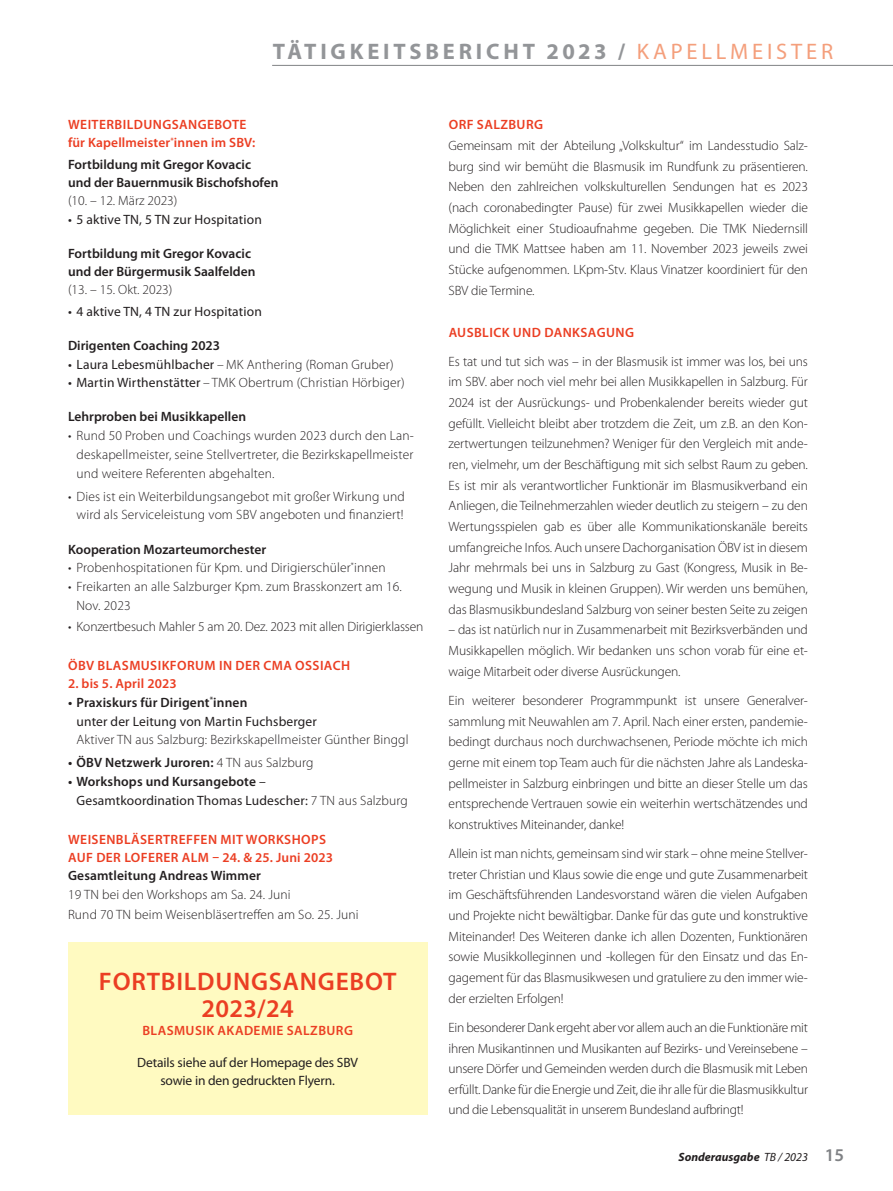
<style>
.page{position:relative;width:893px;height:1191px;background:#fff}
.page>*{position:absolute;margin:0;border:0;box-sizing:border-box;transform-origin:0 0}
.t1{font:600 25.5px/27px "Myriad Pro";letter-spacing:.03em;color:#eb3e23;text-align:center}
.t2{font:700 22.5px "Myriad Pro";letter-spacing:.17em;color:#939598}
.t3{font:300 13.5px/20.7px "Myriad Pro";letter-spacing:.01em;color:#231f20;text-align:justify}
.t4{font:600 13.5px/18px "Myriad Pro";color:#231f20}
.t5{font:600 13.5px/18px "Myriad Pro";letter-spacing:.03em;color:#eb3e23}
.t6{font:13.5px/18.8px "Myriad Pro";letter-spacing:.01em;color:#231f20}
.t7{font:13.5px/18px "Myriad Pro";letter-spacing:-.01em;color:#231f20;text-align:center}
.t8{font:300 13.5px "Myriad Pro";letter-spacing:-.01em;color:#231f20}
.t9{font:600 13.5px "Myriad Pro";letter-spacing:.01em;color:#eb3e23}
.t10{font:italic 700 12px "Myriad Pro";color:#231f20}
.s1{font-weight:400;color:#f49f7c}
.s2{font-weight:400}
.s3{font-weight:600}
.s4{font-weight:300}
.s5{font-weight:600;font-style:normal;font-size:18px;color:#808285}
</style>
<div class="page">
<hr style="left:272px;top:65px;width:621px;height:1px;background:#808285">
<div style="left:68px;top:942px;width:359px;height:172px;background:#fffac1"></div>
<h2 class="t2" style="left:273px;top:39px;width:562px">TÄTIGKEITSBERICHT 2023 / <span class="s1">KAPELLMEISTER</span></h2>
<p class="t5" style="left:68px;top:116px;width:189px">WEITERBILDUNGSANGEBOTE für Kapellmeister<sup>*</sup>innen im SBV:</p>
<p class="t4" style="left:68px;top:156px;width:212px">Fortbildung mit Gregor Kovacic<br>und der Bauernmusik Bischofshofen</p>
<p class="t3" style="left:68px;top:191px;width:111px">(10. – 12. März 2023)</p>
<p class="t6" style="left:68px;top:211px;width:195px">• 5 aktive TN, 5 TN zur Hospitation</p>
<p class="t4" style="left:68px;top:245px;width:189px">Fortbildung mit Gregor Kovacic und der Bürgermusik Saalfelden</p>
<p class="t3" style="left:68px;top:280px;width:106px">(13. – 15. Okt. 2023)</p>
<p class="t6" style="left:68px;top:302px;width:195px">• 4 aktive TN, 4 TN zur Hospitation</p>
<p class="t4" style="left:68px;top:336px;width:154px">Dirigenten Coaching 2023</p>
<p class="t3" style="left:68px;top:354px;width:327px"><span class="s2">• Laura Lebesmühlbacher</span> – MK Anthering (Roman Gruber)</p>
<p class="t3" style="left:68px;top:373px;width:338px"><span class="s2">• Martin Wirthenstätter</span> – TMK Obertrum (Christian Hörbiger)</p>
<p class="t4" style="left:68px;top:408px;width:180px">Lehrproben bei Musikkapellen</p>
<p class="t3" style="left:77px;top:426px;width:339px;line-height:18.8px;text-indent:-9px">• Rund 50 Proben und Coachings wurden 2023 durch den Lan&shy;deskapellmeister, seine Stellvertreter, die Bezirkskapellmeister und weitere Referenten abgehalten.</p>
<p class="t3" style="left:68px;top:487px;width:338px;line-height:18.8px;text-align:center">• Dies ist ein Weiterbildungsangebot mit großer Wirkung und wird als Serviceleistung vom SBV angeboten und finanziert!</p>
<p class="t4" style="left:68px;top:540px;width:200px">Kooperation Mozarteumorchester</p>
<p class="t3" style="left:68px;top:557px;width:319px">• Probenhospitationen für Kpm. und Dirigierschüler<sup>*</sup>innen</p>
<p class="t3" style="left:77px;top:577px;width:327px;line-height:18.8px;text-indent:-9px">• Freikarten an alle Salzburger Kpm. zum Brasskonzert am 16.<br>Nov. 2023</p>
<p class="t8" style="left:68px;top:619px;width:357px">• Konzertbesuch Mahler 5 am 20. Dez. 2023 mit allen Dirigierklassen</p>
<p class="t5" style="left:68px;top:657px;width:283px">ÖBV BLASMUSIKFORUM IN DER CMA OSSIACH</p>
<p class="t9" style="left:68px;top:676px;width:110px">2. bis 5. April 2023</p>
<p class="t6" style="left:77px;top:693px;width:242px;text-indent:-9px"><span class="s3">• Praxiskurs für Dirigent</span><sup>*</sup><span class="s3">innen<br></span>unter der Leitung von Martin Fuchsberger</p>
<p class="t3" style="left:77px;top:730px;width:334px">Aktiver TN aus Salzburg: Bezirkskapellmeister Günther Binggl</p>
<p class="t4" style="left:68px;top:754px;width:247px">• ÖBV Netzwerk Juroren: <span class="s4">4 TN aus Salzburg</span></p>
<p class="t6" style="left:77px;top:772px;width:333px;text-indent:-9px"><span class="s3">• Workshops und Kursangebote</span> –<br>Gesamtkoordination Thomas Ludescher: <span class="s4">7 TN aus Salzburg</span></p>
<p class="t5" style="left:68px;top:830px;width:266px">WEISENBLÄSERTREFFEN MIT WORKSHOPS<br>AUF DER LOFERER ALM – 24. &amp; 25. Juni 2023</p>
<p class="t4" style="left:68px;top:867px;width:194px">Gesamtleitung Andreas Wimmer</p>
<p class="t3" style="left:68px;top:885px;width:292px;line-height:19.5px">19 TN bei den Workshops am Sa. 24. Juni<br>Rund 70 TN beim Weisenbläsertreffen am So. 25. Juni</p>
<h1 class="t1" style="left:99px;top:968px;width:299px">FORTBILDUNGSANGEBOT<br>2023/24</h1>
<p class="t5" style="left:142px;top:1022px;width:212px">BLASMUSIK AKADEMIE SALZBURG</p>
<p class="t7" style="left:137px;top:1054px;width:222px">Details siehe auf der Homepage des SBV sowie in den gedruckten Flyern.</p>
<p class="t5" style="left:449px;top:116px;width:96px">ORF SALZBURG</p>
<p class="t3" style="left:449px;top:135px;width:361px">Gemeinsam mit der Abteilung „Volkskultur“ im Landesstudio Salz&shy;burg sind wir bemüht die Blasmusik im Rundfunk zu präsentieren.<br>Neben den zahlreichen volkskulturellen Sendungen hat es 2023 (nach coronabedingter Pause) für zwei Musikkapellen wieder die Möglichkeit einer Studioaufnahme gegeben. Die TMK Niedernsill und die TMK Mattsee haben am 11. November 2023 jeweils zwei Stücke aufgenommen. LKpm-Stv. Klaus Vinatzer koordiniert für den SBV die Termine.</p>
<p class="t5" style="left:449px;top:323px;width:187px">AUSBLICK UND DANKSAGUNG</p>
<p class="t3" style="left:449px;top:351px;width:361px">Es tat und tut sich was – in der Blasmusik ist immer was los, bei uns im SBV. aber noch viel mehr bei allen Musikkapellen in Salzburg. Für 2024 ist der Ausrückungs- und Probenkalender bereits wieder gut gefüllt. Vielleicht bleibt aber trotzdem die Zeit, um z.B. an den Kon&shy;zertwertungen teilzunehmen? Weniger für den Vergleich mit ande&shy;ren, vielmehr, um der Beschäftigung mit sich selbst Raum zu geben.<br>Es ist mir als verantwortlicher Funktionär im Blasmusikverband ein Anliegen, die Teilnehmerzahlen wieder deutlich zu steigern – zu den Wertungsspielen gab es über alle Kommunikationskanäle bereits umfangreiche Infos. Auch unsere Dachorganisation ÖBV ist in diesem Jahr mehrmals bei uns in Salzburg zu Gast (Kongress, Musik in Be&shy;wegung und Musik in kleinen Gruppen). Wir werden uns bemühen, das Blasmusikbundesland Salzburg von seiner besten Seite zu zeigen</p>
<p class="t3" style="left:449px;top:620px;width:361px">– das ist natürlich nur in Zusammenarbeit mit Bezirksverbänden und Musikkapellen möglich. Wir bedanken uns schon vorab für eine et&shy;waige Mitarbeit oder diverse Ausrückungen.</p>
<p class="t3" style="left:449px;top:690px;width:361px">Ein weiterer besonderer Programmpunkt ist unsere Generalver&shy;sammlung mit Neuwahlen am 7. April. Nach einer ersten, pandemie&shy;bedingt durchaus noch durchwachsenen, Periode möchte ich mich gerne mit einem top Team auch für die nächsten Jahre als Landeska&shy;pellmeister in Salzburg einbringen und bitte an dieser Stelle um das entsprechende Vertrauen sowie ein weiterhin wertschätzendes und konstruktives Miteinander, danke!</p>
<p class="t3" style="left:449px;top:843px;width:361px">Allein ist man nichts, gemeinsam sind wir stark – ohne meine Stellver&shy;treter Christian und Klaus sowie die enge und gute Zusammenarbeit im Geschäftsführenden Landesvorstand wären die vielen Aufgaben und Projekte nicht bewältigbar. Danke für das gute und konstruktive Miteinander! Des Weiteren danke ich allen Dozenten, Funktionären sowie Musikkolleginnen und -kollegen für den Einsatz und das En&shy;gagement für das Blasmusikwesen und gratuliere zu den immer wie&shy;der erzielten Erfolgen!</p>
<p class="t3" style="left:449px;top:1017px;width:361px">Ein besonderer Dank ergeht aber vor allem auch an die Funktionäre mit ihren Musikantinnen und Musikanten auf Bezirks- und Vereinsebene – unsere Dörfer und Gemeinden werden durch die Blasmusik mit Leben erfüllt. Danke für die Energie und Zeit, die ihr alle für die Blasmusikkultur und die Lebensqualität in unserem Bundesland aufbringt!</p>
<p class="t10" style="left:678px;top:1149px;width:167px">Sonderausgabe <span class="s2">TB / 2023</span> <span class="s5">15</span></p>
</div>
